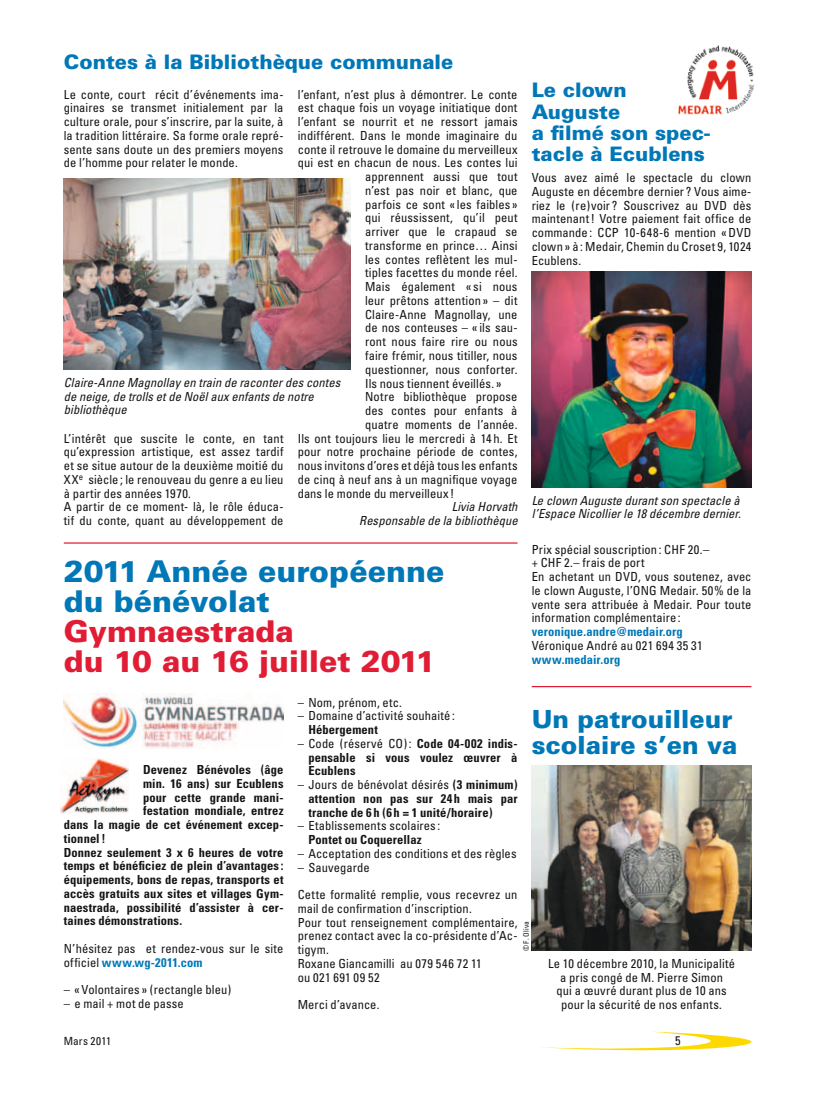
<style>
.page{position:relative;width:833px;height:1099px;background:#fff}
.page>*{position:absolute;margin:0;border:0;box-sizing:border-box;transform-origin:0 0}
.t1{font:900 30px/30px "Univers";color:#e11d35}
.t2{font:900 30px/30px "Univers";color:#0077b7}
.t3{font:900 25px/26.2px "Univers";color:#0077b7}
.t4{font:900 20px/21.2px "Univers";color:#0077b7}
.t5{font:condensed 12.5px/13.8px "Univers";letter-spacing:.01em;color:#151518}
.t6{font:700 condensed 12.5px/13.8px "Univers";letter-spacing:.01em;color:#151518;text-align:justify}
.t7{font:italic condensed 12.5px/13.8px "Univers";letter-spacing:.005em;color:#151518}
.t8{font:700 condensed 12.5px "Univers";letter-spacing:.01em;color:#0077b7}
.t9{font:condensed 11.25px "Univers";letter-spacing:.02em;color:#151518}
.t10{font:condensed 7.5px "Univers";letter-spacing:.03em;color:#151518}
.s1{font-weight:700;color:#0077b7}
.s2{font-weight:400}
</style>
<div class="page">
<svg style="left:541px;top:1031px;width:210px;height:19px"></svg>
<img style="left:678px;top:45px;width:77px;height:70px">
<hr style="left:64px;top:542px;width:453px;height:1px;background:#e11d35">
<img style="left:64px;top:693px;width:219px;height:55px">
<img style="left:61px;top:758px;width:68px;height:56px">
<img style="left:64px;top:178px;width:286px;height:191px">
<img style="left:531px;top:271px;width:220px;height:216px">
<img style="left:531px;top:765px;width:220px;height:185px">
<hr style="left:531px;top:686px;width:220px;height:1px;background:#e11d35">
<h3 class="t4" style="left:64px;top:51px;width:391px">Contes à la Bibliothèque communale</h3>
<p class="t5" style="left:298px;top:87px;width:221px">l’enfant, n’est plus à démontrer. Le conte</p>
<p class="t5" style="left:298px;top:101px;width:221px">est chaque fois un voyage initiatique dont</p>
<p class="t5" style="left:298px;top:115px;width:221px">l’enfant se nourrit et ne ressort jamais</p>
<p class="t5" style="left:298px;top:128px;width:221px">indifférent. Dans le monde imaginaire du</p>
<p class="t5" style="left:298px;top:142px;width:221px">conte il retrouve le domaine du merveilleux</p>
<p class="t5" style="left:298px;top:156px;width:221px">qui est en chacun de nous. Les contes lui</p>
<p class="t5" style="left:365px;top:170px;width:154px">apprennent aussi que tout</p>
<p class="t5" style="left:365px;top:183px;width:154px">n’est pas noir et blanc, que</p>
<p class="t5" style="left:365px;top:197px;width:154px">parfois ce sont « les faibles »</p>
<p class="t5" style="left:365px;top:211px;width:154px">qui réussissent, qu’il peut</p>
<p class="t5" style="left:365px;top:225px;width:154px">arriver que le crapaud se</p>
<p class="t5" style="left:365px;top:238px;width:154px">transforme en prince… Ainsi</p>
<p class="t5" style="left:365px;top:252px;width:154px">les contes reflètent les mul-</p>
<p class="t5" style="left:365px;top:266px;width:154px">tiples facettes du monde réel.</p>
<p class="t5" style="left:365px;top:280px;width:154px">Mais également « si nous</p>
<p class="t5" style="left:365px;top:293px;width:154px">leur prêtons attention» – dit</p>
<p class="t5" style="left:365px;top:307px;width:154px">Claire-Anne Magnollay, une</p>
<p class="t5" style="left:365px;top:321px;width:154px">de nos conteuses – « ils sau-</p>
<p class="t5" style="left:365px;top:335px;width:154px">ront nous faire rire ou nous</p>
<p class="t5" style="left:365px;top:348px;width:154px">faire frémir, nous titiller, nous</p>
<p class="t5" style="left:365px;top:362px;width:154px">questionner, nous conforter.</p>
<p class="t5" style="left:365px;top:376px;width:138px">Ils nous tiennent éveillés. »</p>
<p class="t5" style="left:365px;top:390px;width:154px">Notre bibliothèque propose</p>
<p class="t5" style="left:365px;top:403px;width:154px">des contes pour enfants à</p>
<p class="t5" style="left:365px;top:417px;width:154px">quatre moments de l’année.</p>
<p class="t5" style="left:298px;top:431px;width:221px">Ils ont toujours lieu le mercredi à 14h. Et</p>
<p class="t5" style="left:298px;top:445px;width:221px">pour notre prochaine période de contes,</p>
<p class="t5" style="left:298px;top:458px;width:221px">nous invitons d’ores et déjà tous les enfants</p>
<p class="t5" style="left:298px;top:472px;width:221px">de cinq à neuf ans à un magnifique voyage</p>
<p class="t5" style="left:298px;top:486px;width:158px">dans le monde du merveilleux !</p>
<p class="t7" style="left:359px;top:500px;width:160px;text-align:right">Livia Horvath<br>Responsable de la bibliothèque</p>
<p class="t5" style="left:64px;top:87px;width:221px;text-align:justify">Le conte, court récit d’événements ima&shy;ginaires se transmet initialement par la culture orale, pour s’inscrire, par la suite, à la tradition littéraire. Sa forme orale repré&shy;sente sans doute un des premiers moyens de l’homme pour relater le monde.</p>
<p class="t7" style="left:64px;top:375px;width:278px">Claire-Anne Magnollay en train de raconter des contes de neige, de trolls et de Noël aux enfants de notre bibliothèque</p>
<p class="t5" style="left:64px;top:431px;width:221px">L’intérêt que suscite le conte, en tant qu’expression artistique, est assez tardif et se situe autour de la deuxième moitié du XX<sup>e</sup> siècle ; le renouveau du genre a eu lieu à partir des années 1970.<br>A partir de ce moment- là, le rôle éduca&shy;tif du conte, quant au développement de</p>
<h1 class="t2" style="left:64px;top:555px;width:382px">2011 Année européenne du bénévolat</h1>
<h1 class="t1" style="left:64px;top:615px;width:373px">Gymnaestrada<br>du 10 au 16 juillet 2011</h1>
<h3 class="t4" style="left:531px;top:79px;width:180px">Le clown<br>Auguste<br>a filmé son spec&shy;tacle à Ecublens</h3>
<p class="t5" style="left:531px;top:171px;width:221px;text-align:justify">Vous avez aimé le spectacle du clown Auguste en décembre dernier ? Vous aime&shy;riez le (re)voir? Souscrivez au DVD dès maintenant! Votre paiement fait office de commande: CCP 10-648-6 mention «DVD clown » à : Medair, Chemin du Croset 9, 1024<br>Ecublens.</p>
<p class="t7" style="left:532px;top:493px;width:211px">Le clown Auguste durant son spectacle à l’Espace Nicollier le 18 décembre dernier.</p>
<p class="t5" style="left:532px;top:542px;width:221px">Prix spécial souscription: CHF 20.–<br>+ CHF 2.– frais de port<br>En achetant un DVD, vous soutenez, avec le clown Auguste, l’ONG Medair. 50% de la vente sera attribuée à Medair. Pour toute information complémentaire :</p>
<p class="t8" style="left:532px;top:624px;width:153px">veronique.andre@medair.org</p>
<p class="t5" style="left:532px;top:638px;width:172px">Véronique André au 021 694 35 31</p>
<p class="t8" style="left:532px;top:651px;width:90px">www.medair.org</p>
<p class="t6" style="left:143px;top:762px;width:142px">Devenez Bénévoles (âge</p>
<p class="t6" style="left:143px;top:776px;width:142px">min. 16 ans) sur Ecublens</p>
<p class="t6" style="left:143px;top:790px;width:142px">pour cette grande mani-</p>
<p class="t6" style="left:143px;top:804px;width:142px">festation mondiale, entrez</p>
<p class="t6" style="left:64px;top:817px;width:221px">dans la magie de cet événement excep-</p>
<p class="t6" style="left:64px;top:831px;width:43px">tionnel!</p>
<p class="t6" style="left:64px;top:845px;width:221px">Donnez seulement 3 x 6 heures de votre</p>
<p class="t6" style="left:64px;top:859px;width:221px">temps et bénéficiez de plein d’avantages :</p>
<p class="t6" style="left:64px;top:872px;width:221px">équipements, bons de repas, transports et</p>
<p class="t6" style="left:64px;top:886px;width:221px">accès gratuits aux sites et villages Gym-</p>
<p class="t6" style="left:64px;top:900px;width:221px">naestrada, possibilité d’assister à cer-</p>
<p class="t6" style="left:64px;top:914px;width:120px">taines démonstrations.</p>
<p class="t5" style="left:64px;top:941px;width:221px">N’hésitez pas et rendez-vous sur le site officiel <span class="s1">www.wg-2011.com</span></p>
<p class="t5" style="left:64px;top:982px;width:169px">– «Volontaires » (rectangle bleu)</p>
<p class="t5" style="left:64px;top:996px;width:121px">– e mail + mot de passe</p>
<p class="t5" style="left:298px;top:695px;width:106px">– Nom, prénom, etc.</p>
<p class="t5" style="left:298px;top:708px;width:159px">– Domaine d’activité souhaité :</p>
<p class="t6" style="left:308px;top:722px;width:71px">Hébergement</p>
<p class="t6" style="left:308px;top:736px;width:211px;text-indent:-11px"><span class="s2">– Code (réservé CO):</span> Code 04-002 indis&shy;pensable si vous voulez œuvrer à Ecublens</p>
<p class="t6" style="left:308px;top:777px;width:211px;text-indent:-11px"><span class="s2">– Jours de bénévolat désirés</span> (3 minimum) attention non pas sur 24h mais par tranche de 6 h (6h = 1 unité/horaire)</p>
<p class="t5" style="left:298px;top:818px;width:144px">– Etablissements scolaires :</p>
<p class="t6" style="left:308px;top:832px;width:115px">Pontet ou Coquerellaz</p>
<p class="t5" style="left:298px;top:846px;width:220px">– Acceptation des conditions et des règles</p>
<p class="t5" style="left:298px;top:860px;width:73px">– Sauvegarde</p>
<p class="t5" style="left:298px;top:887px;width:221px">Cette formalité remplie, vous recevrez un mail de confirmation d’inscription.<br>Pour tout renseignement complémentaire, prenez contact avec la co-présidente d’Ac&shy;tigym.<br>Roxane Giancamilli au 079 546 72 11<br>ou 021 691 09 52</p>
<p class="t5" style="left:298px;top:997px;width:83px">Merci d’avance.</p>
<h2 class="t3" style="left:531px;top:705px;width:207px">Un patrouilleur scolaire s’en va</h2>
<p class="t10" style="left:521px;top:951px;width:32px;rotate:-90deg">© F. Oliva</p>
<p class="t5" style="left:548px;top:956px;width:189px;text-align:center">Le 10 décembre 2010, la Municipalité a pris congé de M. Pierre Simon<br>qui a œuvré durant plus de 10 ans pour la sécurité de nos enfants.</p>
<p class="t9" style="left:64px;top:1033px;width:49px">Mars 2011</p>
<p class="t5" style="left:675px;top:1033px;width:7px">5</p>
</div>
